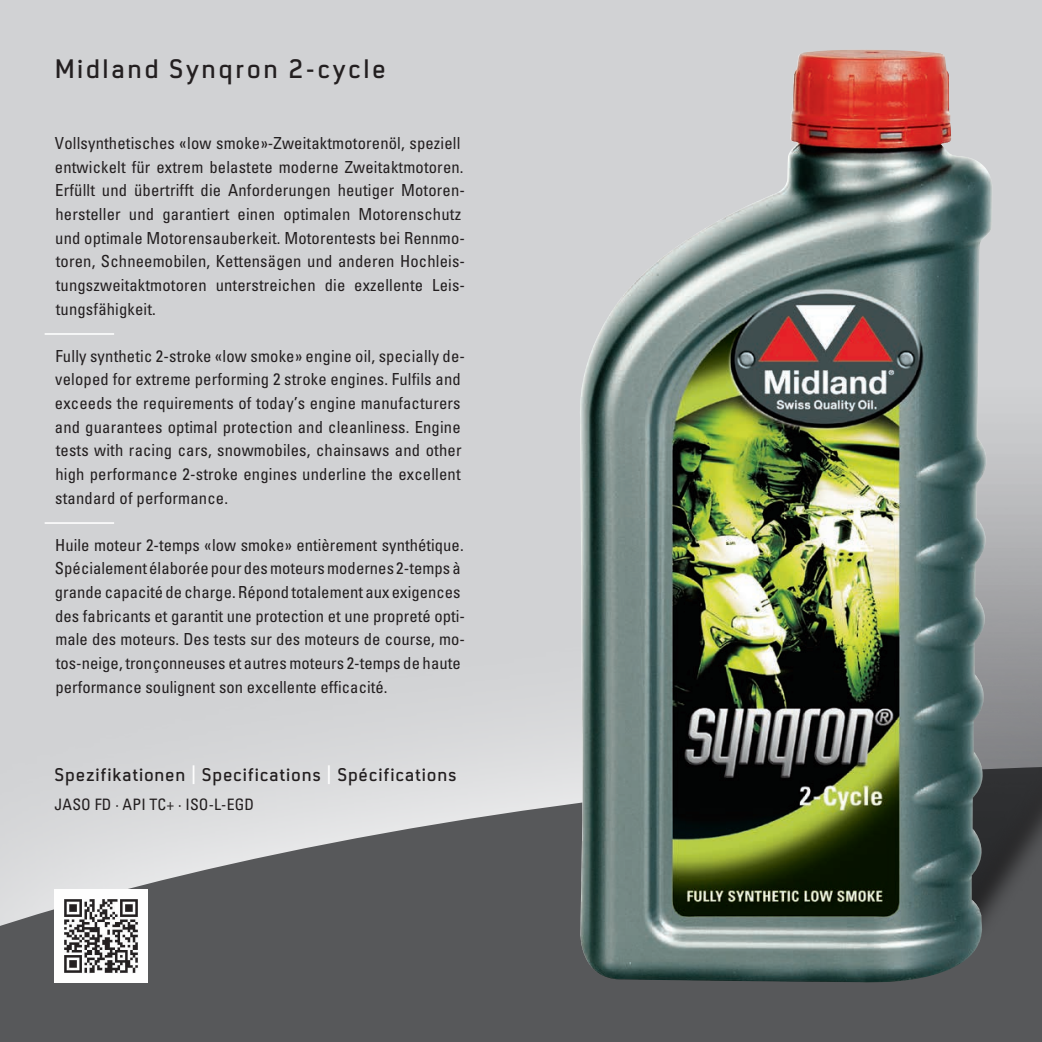
<style>
.page{position:relative;width:1042px;height:1042px;background:#d1d2d4}
.page>*{position:absolute;margin:0;border:0;box-sizing:border-box;transform-origin:0 0}
.t1{font:600 28px "Neustadt";color:#231f20}
.t2{font:600 19.25px "Neustadt";letter-spacing:.04em;color:#231f20}
.t3{font:condensed 16.62px/23.6px "Univers LT Std";letter-spacing:.01em;color:#231f20}
.t4{font:condensed 15.75px "Univers LT Std";letter-spacing:.01em;color:#231f20}
.s1{color:#fff}
</style>
<div class="page">
<svg style="left:0;top:766px;width:1042px;height:276px;fill:#57585a"></svg>
<img style="left:55px;top:889px;width:93px;height:93px">
<img style="left:994px;top:444px;width:48px;height:477px">
<img style="left:578px;top:50px;width:416px;height:934px">
<hr style="left:45px;top:333px;width:69px;height:2px;background:#fff">
<hr style="left:45px;top:522px;width:69px;height:2px;background:#fff">
<h1 class="t1" style="left:55px;top:54px;width:332px">Midland Synqron 2-cycle</h1>
<p class="t3" style="left:55px;top:131px;width:412px">Vollsynthetisches «low smoke»-Zweitaktmotorenöl, speziell entwickelt für extrem belastete moderne Zweitaktmotoren.<br>Erfüllt und übertrifft die Anforderungen heutiger Motoren&shy;hersteller und garantiert einen optimalen Motorenschutz und optimale Motorensauberkeit. Motorentests bei Rennmo&shy;toren, Schneemobilen, Kettensägen und anderen Hochleis&shy;tungszweitaktmotoren unterstreichen die exzellente Leis&shy;tungsfähigkeit.</p>
<p class="t3" style="left:55px;top:344px;width:412px">Fully synthetic 2-stroke «low smoke» engine oil, specially de&shy;veloped for extreme performing 2 stroke engines. Fulfils and exceeds the requirements of today’s engine manufacturers and guarantees optimal protection and cleanliness. Engine tests with racing cars, snowmobiles, chainsaws and other high performance 2-stroke engines underline the excellent standard of performance.</p>
<p class="t3" style="left:55px;top:533px;width:412px">Huile moteur 2-temps «low smoke» entièrement synthétique.<br>Spécialement élaborée pour des moteurs modernes 2-temps à grande capacité de charge. Répond totalement aux exigences des fabricants et garantit une protection et une propreté opti&shy;male des moteurs. Des tests sur des moteurs de course, mo&shy;tos-neige, tronçonneuses et autres moteurs 2-temps de haute performance soulignent son excellente efficacité.</p>
<p class="t2" style="left:55px;top:764px;width:403px">Spezifikationen <span class="s1">|</span> Specifications <span class="s1">|</span> Spécifications</p>
<p class="t4" style="left:55px;top:794px;width:201px">JASO FD ∙ API TC+ ∙ ISO-L-EGD</p>
</div>
